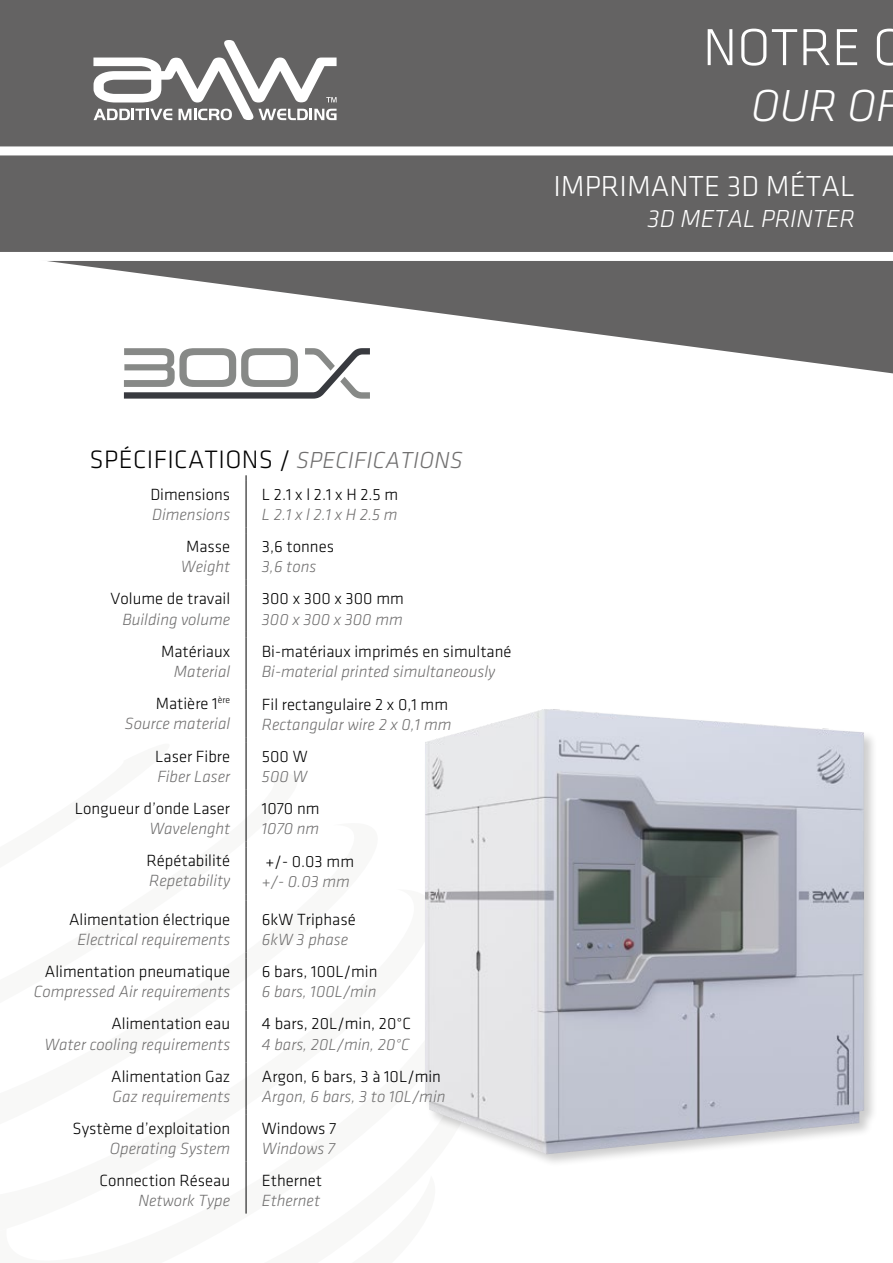
<style>
.page{position:relative;width:893px;height:1263px;background:#fff}
.page>*{position:absolute;margin:0;border:0;box-sizing:border-box;transform-origin:0 0}
.t1{font:300 54px "Klavika";color:#fff}
.t2{font:italic 300 46.5px "Klavika";color:#fff}
.t3{font:300 30px "Klavika";color:#fff}
.t4{font:300 26.1px "Klavika";letter-spacing:.015em;color:#000}
.t5{font:italic 300 25.5px "Klavika";color:#fff}
.t6{font:italic 300 16.8px/20.1px "Klavika";color:#706f6f;text-align:right}
.t7{font:300 16.8px "Klavika";color:#000}
.s1{font-style:italic;font-size:24px;color:#706f6f}
.s2{font-style:normal;color:#000}
</style>
<div class="page">
<div style="left:0;top:0;width:893px;height:256px;background:#646363"></div>
<svg style="left:47px;top:261px;width:846px;height:112px;fill:#646363"></svg>
<div style="left:423px;top:707px;width:455px;height:461px;background:#000;opacity:.2"></div>
<img style="left:425px;top:707px;width:439px;height:447px">
<hr style="left:246px;top:481px;width:1px;height:46px;background:#000">
<hr style="left:246px;top:533px;width:1px;height:47px;background:#000">
<hr style="left:246px;top:585px;width:1px;height:47px;background:#000">
<hr style="left:246px;top:637px;width:1px;height:47px;background:#000">
<hr style="left:246px;top:690px;width:1px;height:47px;background:#000">
<hr style="left:246px;top:743px;width:1px;height:46px;background:#000">
<hr style="left:246px;top:795px;width:1px;height:47px;background:#000">
<hr style="left:246px;top:847px;width:1px;height:48px;background:#000">
<hr style="left:246px;top:906px;width:1px;height:46px;background:#000">
<hr style="left:246px;top:958px;width:1px;height:47px;background:#000">
<hr style="left:246px;top:1010px;width:1px;height:47px;background:#000">
<hr style="left:246px;top:1062px;width:1px;height:47px;background:#000">
<hr style="left:246px;top:1115px;width:1px;height:46px;background:#000">
<hr style="left:246px;top:1167px;width:1px;height:46px;background:#000">
<svg style="left:124px;top:348px;width:246px;height:51px"></svg>
<svg style="left:93px;top:40px;width:244px;height:80px"></svg>
<div style="left:0;top:146px;width:893px;height:9px;background:#fff"></div>
<div style="left:0;top:252px;width:893px;height:9px;background:#fff"></div>
<h1 class="t1" style="left:703px;top:19px;width:205px">NOTRE O</h1>
<h2 class="t2" style="left:751px;top:82px;width:150px">OUR OF</h2>
<h3 class="t3" style="left:553px;top:171px;width:303px">IMPRIMANTE 3D MÉTAL</h3>
<h3 class="t5" style="left:647px;top:205px;width:209px">3D METAL PRINTER</h3>
<h3 class="t4" style="left:90px;top:446px;width:375px">SPÉCIFICATIONS / <span class="s1">SPECIFICATIONS</span></h3>
<p class="t7" style="left:150px;top:486px;width:81px">Dimensions</p>
<p class="t6" style="left:152px;top:505px;width:80px">Dimensions</p>
<p class="t7" style="left:262px;top:486px;width:138px">L 2.1 x l 2.1 x H 2.5 m</p>
<p class="t6" style="left:262px;top:505px;width:137px">L 2.1 x l 2.1 x H 2.5 m</p>
<p class="t7" style="left:186px;top:538px;width:46px">Masse</p>
<p class="t6" style="left:181px;top:557px;width:51px">Weight</p>
<p class="t7" style="left:262px;top:538px;width:74px">3,6 tonnes</p>
<p class="t6" style="left:262px;top:557px;width:56px">3,6 tons</p>
<p class="t7" style="left:111px;top:590px;width:121px">Volume de travail</p>
<p class="t6" style="left:122px;top:609px;width:109px">Building volume</p>
<p class="t7" style="left:262px;top:590px;width:143px">300 x 300 x 300 mm</p>
<p class="t6" style="left:262px;top:609px;width:142px">300 x 300 x 300 mm</p>
<p class="t7" style="left:161px;top:642px;width:71px">Matériaux</p>
<p class="t6" style="left:174px;top:661px;width:58px">Material</p>
<p class="t7" style="left:262px;top:642px;width:251px">Bi-matériaux imprimés en simultané</p>
<p class="t6" style="left:262px;top:661px;width:235px">Bi-material printed simultaneously</p>
<p class="t6" style="left:125px;top:693px;width:107px"><span class="s2">Matière 1</span><sup>ère<br></sup>Source material</p>
<p class="t7" style="left:262px;top:695px;width:188px">Fil rectangulaire 2 x 0,1 mm</p>
<p class="t6" style="left:262px;top:714px;width:191px">Rectangular wire 2 x 0,1 mm</p>
<p class="t7" style="left:155px;top:748px;width:76px">Laser Fibre</p>
<p class="t6" style="left:157px;top:767px;width:74px">Fiber Laser</p>
<p class="t7" style="left:262px;top:748px;width:47px">500 W</p>
<p class="t6" style="left:262px;top:767px;width:47px">500 W</p>
<p class="t7" style="left:75px;top:800px;width:157px">Longueur d’onde Laser</p>
<p class="t6" style="left:149px;top:819px;width:82px">Wavelenght</p>
<p class="t7" style="left:262px;top:800px;width:59px">1070 nm</p>
<p class="t6" style="left:262px;top:819px;width:59px">1070 nm</p>
<p class="t7" style="left:146px;top:852px;width:85px">Répétabilité</p>
<p class="t6" style="left:149px;top:871px;width:83px">Repetability</p>
<p class="t7" style="left:266px;top:853px;width:90px">+/- 0.03 mm</p>
<p class="t6" style="left:262px;top:872px;width:89px">+/- 0.03 mm</p>
<p class="t7" style="left:69px;top:911px;width:163px">Alimentation électrique</p>
<p class="t6" style="left:77px;top:930px;width:154px">Electrical requirements</p>
<p class="t7" style="left:262px;top:911px;width:95px">6kW Triphasé</p>
<p class="t6" style="left:262px;top:930px;width:88px">6kW 3 phase</p>
<p class="t7" style="left:45px;top:963px;width:187px">Alimentation pneumatique</p>
<p class="t6" style="left:34px;top:982px;width:198px">Compressed Air requirements</p>
<p class="t7" style="left:262px;top:963px;width:117px">6 bars, 100L/min</p>
<p class="t6" style="left:262px;top:982px;width:116px">6 bars, 100L/min</p>
<p class="t7" style="left:111px;top:1015px;width:120px">Alimentation eau</p>
<p class="t6" style="left:44px;top:1034px;width:187px">Water cooling requirements</p>
<p class="t7" style="left:262px;top:1015px;width:151px">4 bars, 20L/min, 20°C</p>
<p class="t6" style="left:262px;top:1034px;width:149px">4 bars, 20L/min, 20°C</p>
<p class="t7" style="left:111px;top:1067px;width:120px">Alimentation Gaz</p>
<p class="t6" style="left:112px;top:1086px;width:119px">Gaz requirements</p>
<p class="t7" style="left:262px;top:1067px;width:181px">Argon, 6 bars, 3 à 10L/min</p>
<p class="t6" style="left:262px;top:1086px;width:185px">Argon, 6 bars, 3 to 10L/min</p>
<p class="t7" style="left:73px;top:1119px;width:159px">Système d’exploitation</p>
<p class="t6" style="left:110px;top:1138px;width:122px">Operating System</p>
<p class="t7" style="left:262px;top:1119px;width:76px">Windows 7</p>
<p class="t6" style="left:262px;top:1138px;width:75px">Windows 7</p>
<p class="t7" style="left:99px;top:1172px;width:132px">Connection Réseau</p>
<p class="t6" style="left:138px;top:1191px;width:93px">Network Type</p>
<p class="t7" style="left:262px;top:1172px;width:62px">Ethernet</p>
<p class="t6" style="left:262px;top:1191px;width:60px">Ethernet</p>
</div>
